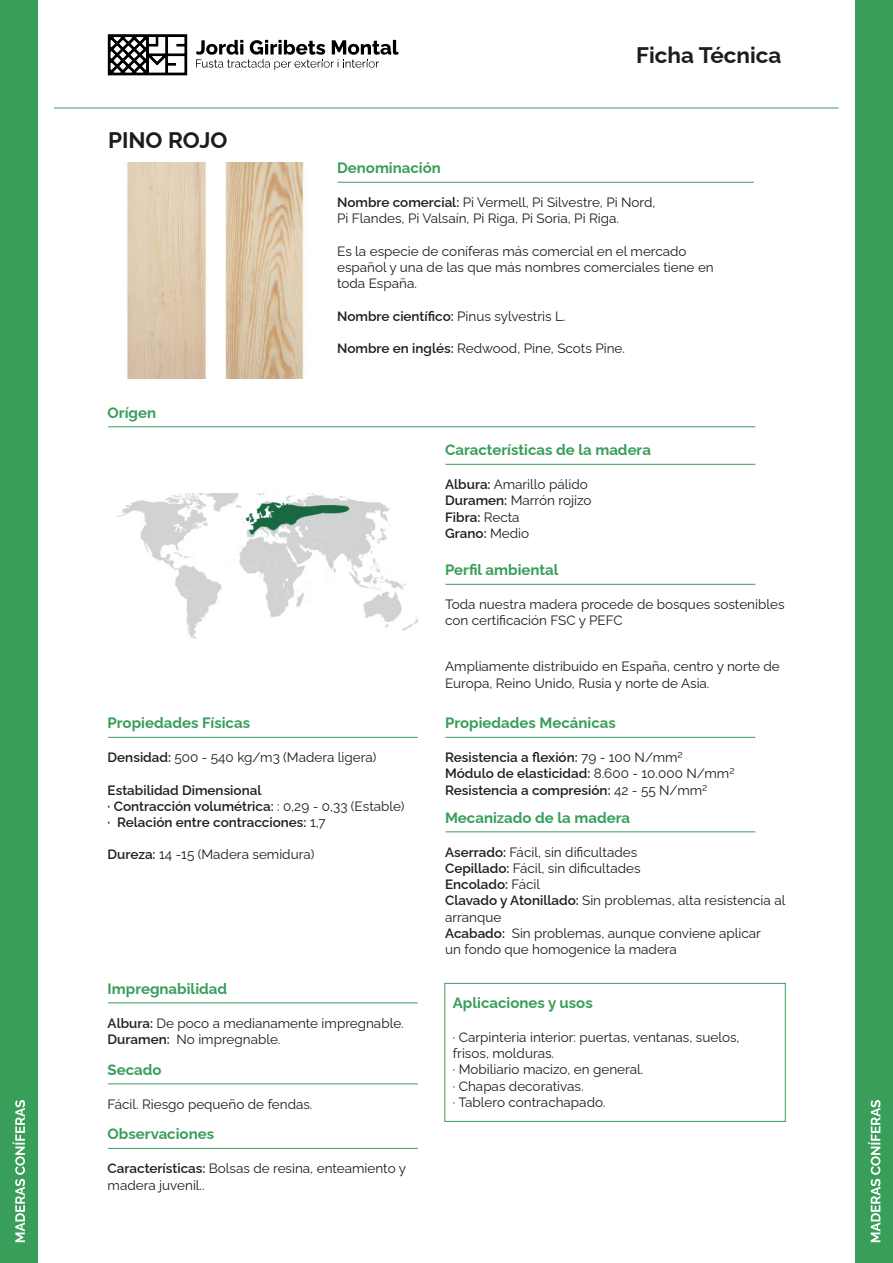
<style>
.page{position:relative;width:893px;height:1263px;background:#fff}
.page>*{position:absolute;margin:0;border:0;box-sizing:border-box;transform-origin:0 0}
.t1{font:700 22.5px "Raleway";color:#1d1d1b}
.t2{font:700 15px "Raleway";color:#399e5a}
.t3{font:13.5px/16.2px "Raleway";color:#1d1d1b}
.t4{font:600 13.5px/16.2px "Raleway";color:#1d1d1b}
.s1{font-weight:600}
.s2{font-weight:400}
</style>
<div class="page">
<div style="left:0;top:0;width:38px;height:1263px;background:#399e5a"></div>
<div style="left:855px;top:0;width:38px;height:1263px;background:#399e5a"></div>
<hr style="left:54px;top:108px;width:785px;height:1px;background:#399e5a">
<hr style="left:338px;top:182px;width:416px;height:1px;background:#399e5a">
<hr style="left:108px;top:426px;width:647px;height:1px;background:#399e5a">
<hr style="left:446px;top:464px;width:309px;height:1px;background:#399e5a">
<hr style="left:108px;top:737px;width:310px;height:1px;background:#399e5a">
<hr style="left:446px;top:737px;width:309px;height:1px;background:#399e5a">
<hr style="left:446px;top:831px;width:309px;height:1px;background:#399e5a">
<hr style="left:108px;top:1002px;width:310px;height:1px;background:#399e5a">
<hr style="left:108px;top:1083px;width:310px;height:1px;background:#399e5a">
<hr style="left:108px;top:1148px;width:310px;height:1px;background:#399e5a">
<hr style="left:446px;top:584px;width:309px;height:1px;background:#399e5a">
<img style="left:116px;top:494px;width:302px;height:145px">
<div style="left:444px;top:983px;width:342px;height:139px;border:1px solid #399e5a"></div>
<img style="left:127px;top:162px;width:177px;height:216px">
<svg style="left:13px;top:1100px;width:12px;height:142px"></svg>
<svg style="left:868px;top:1100px;width:12px;height:142px"></svg>
<svg style="left:107px;top:34px;width:292px;height:42px"></svg>
<h1 class="t1" style="left:108px;top:132px;width:121px">PINO ROJO</h1>
<p class="t2" style="left:108px;top:406px;width:50px">Orígen</p>
<h1 class="t1" style="left:636px;top:46px;width:147px">Ficha Técnica</h1>
<p class="t2" style="left:337px;top:162px;width:105px">Denominación</p>
<p class="t3" style="left:337px;top:193px;width:320px"><span class="s1">Nombre comercial:</span> Pi Vermell, Pi Silvestre, Pi Nord,<br>Pi Flandes, Pi Valsaín, Pi Riga, Pi Soria, Pi Riga.</p>
<p class="t3" style="left:337px;top:241px;width:378px">Es la especie de coníferas más comercial en el mercado español y una de las que más nombres comerciales tiene en toda España.</p>
<p class="t4" style="left:337px;top:306px;width:230px">Nombre científico: <span class="s2">Pinus sylvestris L.</span></p>
<p class="t3" style="left:337px;top:339px;width:289px"><span class="s1">Nombre en inglés:</span> Redwood, Pine, Scots Pine.</p>
<p class="t2" style="left:445px;top:438px;width:207px">Características de la madera</p>
<p class="t3" style="left:445px;top:478px;width:148px"><span class="s1">Albura:</span> Amarillo pálido<br><span class="s1">Duramen:</span> Marrón rojizo<br><span class="s1">Fibra:</span> Recta<br><span class="s1">Grano:</span> Medio</p>
<p class="t2" style="left:445px;top:558px;width:115px">Perfil ambiental</p>
<p class="t3" style="left:445px;top:598px;width:341px">Toda nuestra madera procede de bosques sostenibles con certificación FSC y PEFC</p>
<p class="t3" style="left:445px;top:660px;width:336px">Ampliamente distribuido en España, centro y norte de<br>Europa, Reino Unido, Rusia y norte de Asia.</p>
<p class="t2" style="left:108px;top:717px;width:144px">Propiedades Físicas</p>
<p class="t3" style="left:108px;top:751px;width:270px"><span class="s1">Densidad:</span> 500 - 540 kg/m3 (Madera ligera)</p>
<p class="t4" style="left:108px;top:783px;width:298px">Estabilidad Dimensional<br>· Contracción volumétrica: <span class="s2">: 0,29 - 0,33 (Estable) </span>· Relación entre contracciones: <span class="s2">1,7</span></p>
<p class="t3" style="left:108px;top:848px;width:208px"><span class="s1">Dureza:</span> 14 -15 (Madera semidura)</p>
<p class="t2" style="left:108px;top:983px;width:121px">Impregnabilidad</p>
<p class="t3" style="left:108px;top:1016px;width:298px"><span class="s1">Albura:</span> De poco a medianamente impregnable.<br><span class="s1">Duramen:</span> No impregnable.</p>
<p class="t2" style="left:108px;top:1064px;width:56px">Secado</p>
<p class="t3" style="left:108px;top:1097px;width:206px">Fácil. Riesgo pequeño de fendas.</p>
<p class="t2" style="left:108px;top:1128px;width:108px">Observaciones</p>
<p class="t3" style="left:108px;top:1162px;width:300px"><span class="s1">Características:</span> Bolsas de resina, enteamiento y madera juvenil..</p>
<p class="t2" style="left:445px;top:717px;width:172px">Propiedades Mecánicas</p>
<p class="t4" style="left:445px;top:748px;width:291px">Resistencia a flexión: <span class="s2">79 - 100 N/mm2<br></span>Módulo de elasticidad: <span class="s2">8.600 - 10.000 N/mm2<br></span>Resistencia a compresión: <span class="s2">42 - 55 N/mm2</span></p>
<p class="t2" style="left:445px;top:812px;width:186px">Mecanizado de la madera</p>
<p class="t3" style="left:445px;top:842px;width:342px"><span class="s1">Aserrado:</span> Fácil, sin dificultades<br><span class="s1">Cepillado:</span> Fácil, sin dificultades<br><span class="s1">Encolado:</span> Fácil<br><span class="s1">Clavado y Atonillado:</span> Sin problemas, alta resistencia al arranque<br><span class="s1">Acabado:</span> Sin problemas, aunque conviene aplicar<br>un fondo que homogenice la madera</p>
<p class="t2" style="left:453px;top:997px;width:141px">Aplicaciones y usos</p>
<p class="t3" style="left:453px;top:1030px;width:288px">· Carpinteria interior: puertas, ventanas, suelos, frisos, molduras.<br>· Mobiliario macizo, en general.<br>· Chapas decorativas.<br>· Tablero contrachapado.</p>
</div>
